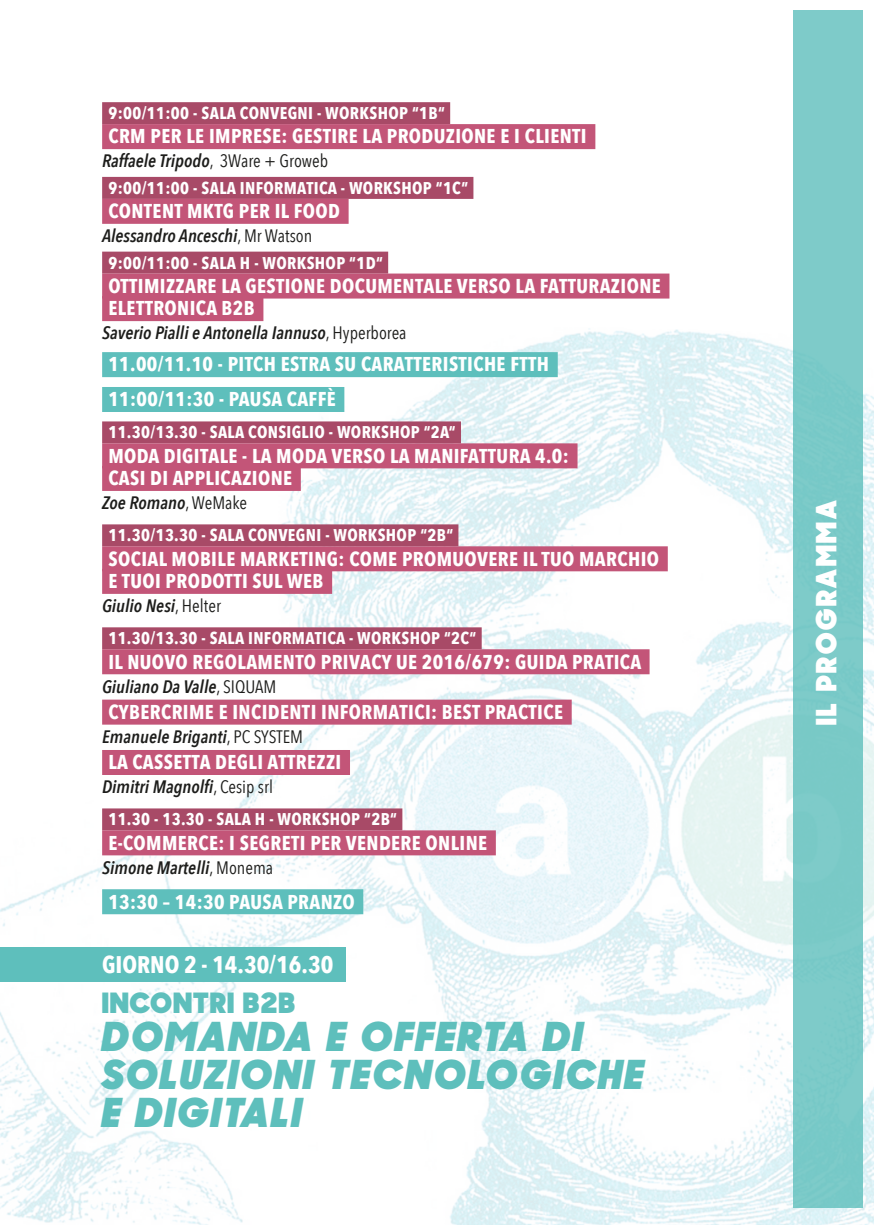
<style>
.page{position:relative;width:874px;height:1225px;background:#fff}
.page>*{position:absolute;margin:0;border:0;box-sizing:border-box;transform-origin:0 0}
.t1{font:italic 900 40px/38px "Sharp Sans No 1";letter-spacing:.08em;color:#5ebfbc}
.t2{font:900 28px "Sharp Sans No 1";letter-spacing:.1em;color:#fff}
.t3{font:900 28px "Sharp Sans No 1";letter-spacing:.05em;color:#5ebfbc}
.t4{font:700 24px "Avenir Next Condensed";color:#fff}
.t5{font:700 20px/22.6px "Avenir Next Condensed";letter-spacing:.02em;color:#fff}
.t6{font:italic 600 18px "Avenir Next Condensed";color:#1d1d1b}
.t7{font:700 17px "Avenir Next Condensed";letter-spacing:.02em;color:#fff}
.s1{font-weight:400;font-style:normal}
</style>
<div class="page">
<img style="left:0;top:327px;width:873px;height:898px">
<div style="left:792px;top:10px;width:70px;height:1198px;background:#7dcbc9"></div>
<div style="left:102px;top:102px;width:348px;height:22px;background:#a84a67"></div>
<div style="left:102px;top:124px;width:493px;height:25px;background:#c35578"></div>
<div style="left:102px;top:177px;width:371px;height:22px;background:#a84a67"></div>
<div style="left:102px;top:199px;width:246px;height:25px;background:#c35578"></div>
<div style="left:102px;top:252px;width:286px;height:22px;background:#a84a67"></div>
<div style="left:102px;top:273px;width:567px;height:25px;background:#c35578"></div>
<div style="left:102px;top:296px;width:161px;height:25px;background:#c35578"></div>
<div style="left:102px;top:352px;width:455px;height:25px;background:#5ebfbc"></div>
<div style="left:102px;top:387px;width:242px;height:25px;background:#5ebfbc"></div>
<div style="left:102px;top:421px;width:359px;height:22px;background:#a84a67"></div>
<div style="left:102px;top:443px;width:475px;height:25px;background:#c35578"></div>
<div style="left:102px;top:466px;width:199px;height:25px;background:#c35578"></div>
<div style="left:102px;top:524px;width:356px;height:22px;background:#a84a67"></div>
<div style="left:102px;top:546px;width:565px;height:25px;background:#c35578"></div>
<div style="left:102px;top:569px;width:230px;height:25px;background:#c35578"></div>
<div style="left:102px;top:627px;width:379px;height:22px;background:#a84a67"></div>
<div style="left:102px;top:649px;width:547px;height:25px;background:#c35578"></div>
<div style="left:102px;top:699px;width:469px;height:25px;background:#c35578"></div>
<div style="left:102px;top:750px;width:248px;height:25px;background:#c35578"></div>
<div style="left:102px;top:808px;width:300px;height:22px;background:#a84a67"></div>
<div style="left:102px;top:830px;width:393px;height:25px;background:#c35578"></div>
<div style="left:102px;top:889px;width:261px;height:25px;background:#5ebfbc"></div>
<div style="left:0;top:947px;width:345px;height:34px;background:#5ebfbc"></div>
<p class="t7" style="left:108px;top:103px;width:338px">9:00/11:00 - SALA CONVEGNI - WORKSHOP “1B“</p>
<p class="t5" style="left:108px;top:125px;width:479px">CRM PER LE IMPRESE: GESTIRE LA PRODUZIONE E I CLIENTI</p>
<p class="t6" style="left:102px;top:150px;width:227px">Raffaele Tripodo<span class="s1">, 3Ware + Groweb</span></p>
<p class="t7" style="left:108px;top:177px;width:361px">9:00/11:00 - SALA INFORMATICA - WORKSHOP “1C”</p>
<p class="t5" style="left:108px;top:200px;width:233px">CONTENT MKTG PER IL FOOD</p>
<p class="t6" style="left:102px;top:225px;width:211px">Alessandro Anceschi<span class="s1">, Mr Watson</span></p>
<p class="t7" style="left:108px;top:252px;width:276px">9:00/11:00 - SALA H - WORKSHOP “1D“</p>
<p class="t5" style="left:108px;top:274px;width:553px">OTTIMIZZARE LA GESTIONE DOCUMENTALE VERSO LA FATTURAZIONE<br>ELETTRONICA B2B</p>
<p class="t6" style="left:102px;top:322px;width:306px">Saverio Pialli e Antonella Iannuso<span class="s1">, Hyperborea</span></p>
<p class="t5" style="left:108px;top:347px;width:442px;line-height:34.8px">11.00/11.10 - PITCH ESTRA SU CARATTERISTICHE FTTH<br>11:00/11:30 - PAUSA CAFFÈ</p>
<p class="t7" style="left:108px;top:422px;width:348px">11.30/13.30 - SALA CONSIGLIO - WORKSHOP “2A“</p>
<p class="t5" style="left:108px;top:444px;width:461px">MODA DIGITALE - LA MODA VERSO LA MANIFATTURA 4.0:<br>CASI DI APPLICAZIONE</p>
<p class="t6" style="left:102px;top:492px;width:146px">Zoe Romano<span class="s1">, WeMake</span></p>
<p class="t7" style="left:108px;top:525px;width:346px">11.30/13.30 - SALA CONVEGNI - WORKSHOP “2B“</p>
<p class="t5" style="left:108px;top:547px;width:552px">SOCIAL MOBILE MARKETING: COME PROMUOVERE IL TUO MARCHIO<br>E TUOI PRODOTTI SUL WEB</p>
<p class="t6" style="left:102px;top:595px;width:120px">Giulio Nesi<span class="s1">, Helter</span></p>
<p class="t7" style="left:108px;top:628px;width:369px">11.30/13.30 - SALA INFORMATICA - WORKSHOP “2C“</p>
<p class="t5" style="left:108px;top:650px;width:534px">IL NUOVO REGOLAMENTO PRIVACY UE 2016/679: GUIDA PRATICA</p>
<p class="t6" style="left:102px;top:675px;width:176px">Giuliano Da Valle<span class="s1">, SIQUAM</span></p>
<p class="t5" style="left:108px;top:700px;width:456px">CYBERCRIME E INCIDENTI INFORMATICI: BEST PRACTICE</p>
<p class="t6" style="left:102px;top:725px;width:202px">Emanuele Briganti<span class="s1">, PC SYSTEM</span></p>
<p class="t5" style="left:108px;top:751px;width:234px">LA CASSETTA DEGLI ATTREZZI</p>
<p class="t6" style="left:102px;top:776px;width:172px">Dimitri Magnolfi<span class="s1">, Cesip srl</span></p>
<p class="t7" style="left:108px;top:809px;width:290px">11.30 - 13.30 - SALA H - WORKSHOP “2B“</p>
<p class="t5" style="left:108px;top:831px;width:380px">E-COMMERCE: I SEGRETI PER VENDERE ONLINE</p>
<p class="t6" style="left:102px;top:856px;width:172px">Simone Martelli<span class="s1">, Monema</span></p>
<p class="t5" style="left:108px;top:890px;width:247px">13:30 – 14:30 PAUSA PRANZO</p>
<p class="t4" style="left:102px;top:950px;width:232px">GIORNO 2 - 14.30/16.30</p>
<h2 class="t3" style="left:102px;top:982px;width:194px">INCONTRI B2B</h2>
<h1 class="t1" style="left:102px;top:1019px;width:542px">DOMANDA E OFFERTA DI<br>SOLUZIONI TECNOLOGICHE<br>E DIGITALI</h1>
<h2 class="t2" style="left:805px;top:725px;width:226px;rotate:-90deg">IL PROGRAMMA</h2>
</div>
